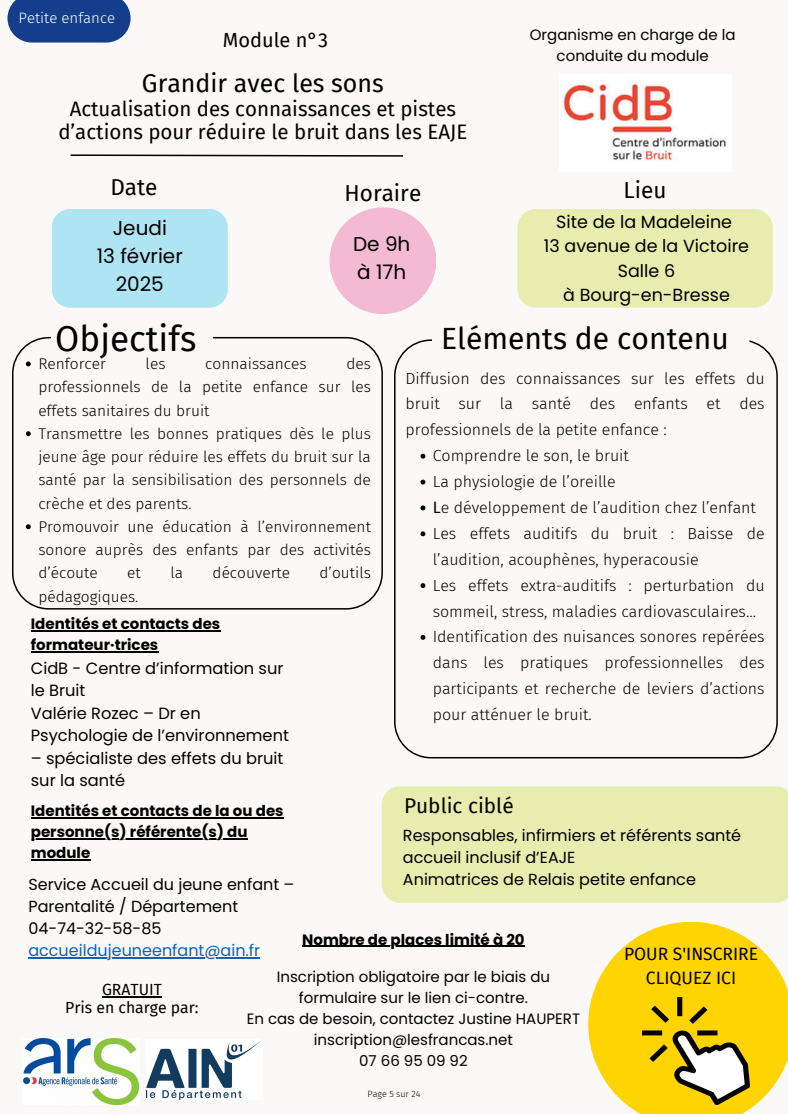
<style>
.page{position:relative;width:788px;height:1114px;background:#fff}
.page>*{position:absolute;margin:0;border:0;box-sizing:border-box;transform-origin:0 0}
.t1{font:35px "Fira Sans";color:#000}
.t2{font:30px "Fira Sans";color:#000}
.t3{font:25px "Fira Sans";color:#000}
.t4{font:22.5px "Fira Sans";color:#000}
.t5{font:20.8px "Fira Sans";color:#000}
.t6{font:20.5px/22.9px "Fira Sans";color:#000;text-align:center}
.t7{font:20px/27.8px "Poppins";color:#000;text-align:center}
.t8{font:20px "Fira Sans";color:#000}
.t9{font:17.5px/24.4px "Poppins";color:#000;text-align:center}
.t10{font:17.4px/24.1px "Fira Sans";color:#000;text-align:center}
.t11{font:16.2px/22.4px "Poppins";color:#000}
.t12{font:300 16px/25.9px "Fira Sans";color:#000;text-align:justify}
.t13{font:16px/22.1px "Poppins";color:#000}
.t14{font:16px "Poppins";color:#0563c1}
.t15{font:15.75px "Fira Sans";color:#000}
.t16{font:300 15.5px/23.2px "Fira Sans";color:#000;text-align:justify}
.t17{font:15px/21px "Poppins";color:#000;text-align:center}
.t18{font:700 15px/21px "Poppins";color:#000}
.t19{font:300 15px "Fira Sans";color:#fff}
.t20{font:300 9px "Fira Sans";color:#000}
.s1{font-weight:400}
</style>
<div class="page">
<div style="left:0;top:0;width:787px;height:1114px;background:#faf9f8"></div>
<div style="left:52px;top:209px;width:176px;height:99px;background:#afe4f2;border-radius:18px"></div>
<div style="left:329px;top:207px;width:107px;height:107px;background:#f4b9d3;border-radius:50%"></div>
<div style="left:382px;top:786px;width:405px;height:117px;background:#e8ecae"></div>
<svg style="left:12px;top:337px;width:370px;height:272px"></svg>
<svg style="left:49px;top:336px;width:166px;height:35px"></svg>
<svg style="left:394px;top:339px;width:383px;height:419px"></svg>
<div style="left:431px;top:324px;width:318px;height:37px;background:#faf9f8;border-radius:19px"></div>
<svg style="left:70px;top:154px;width:333px;height:3px"></svg>
<div style="left:517px;top:209px;width:255px;height:99px;background:#e8ecae;border-radius:18px"></div>
<img style="left:147px;top:1040px;width:115px;height:59px">
<img style="left:23px;top:1038px;width:117px;height:66px">
<img style="left:563px;top:84px;width:163px;height:77px">
<svg style="left:588px;top:922px;width:199px;height:192px;fill:#ffd400"></svg>
<img style="left:642px;top:997px;width:107px;height:107px">
<hr style="left:31px;top:817px;width:252px;height:1px;background:#000">
<hr style="left:31px;top:838px;width:216px;height:1px;background:#000">
<hr style="left:31px;top:859px;width:59px;height:1px;background:#000">
<hr style="left:28px;top:957px;width:232px;height:2px;background:#0563c1">
<hr style="left:102px;top:996px;width:60px;height:1px;background:#000">
<svg style="left:26px;top:361px;width:5px;height:5px"></svg>
<svg style="left:26px;top:431px;width:5px;height:5px"></svg>
<svg style="left:26px;top:524px;width:5px;height:5px"></svg>
<svg style="left:420px;top:454px;width:5px;height:5px"></svg>
<svg style="left:420px;top:480px;width:5px;height:4px"></svg>
<svg style="left:420px;top:505px;width:5px;height:5px"></svg>
<svg style="left:420px;top:531px;width:5px;height:5px"></svg>
<svg style="left:420px;top:583px;width:5px;height:5px"></svg>
<svg style="left:420px;top:635px;width:5px;height:5px"></svg>
<hr style="left:31px;top:630px;width:189px;height:1px;background:#000">
<hr style="left:31px;top:651px;width:127px;height:1px;background:#000">
<hr style="left:302px;top:945px;width:222px;height:2px;background:#000">
<svg style="left:8px;top:0;width:122px;height:43px"></svg>
<p class="t19" style="left:18px;top:9px;width:98px">Petite enfance</p>
<h4 class="t17" style="left:529px;top:24px;width:207px">Organisme en charge de la conduite du module</h4>
<p class="t8" style="left:223px;top:28px;width:107px">Module n°3</p>
<p class="t3" style="left:142px;top:69px;width:243px">Grandir avec les sons</p>
<p class="t6" style="left:58px;top:98px;width:410px">Actualisation des connaissances et pistes d’actions pour réduire le bruit dans les EAJE</p>
<h3 class="t4" style="left:110px;top:174px;width:49px">Date</h3>
<h3 class="t4" style="left:344px;top:180px;width:78px">Horaire</h3>
<p class="t4" style="left:623px;top:176px;width:44px">Lieu</p>
<p class="t7" style="left:97px;top:214px;width:87px">Jeudi<br>13 février<br>2025</p>
<p class="t7" style="left:353px;top:230px;width:59px;text-align:left">De 9h à 17h</p>
<h4 class="t9" style="left:544px;top:210px;width:207px">Site de la Madeleine<br>13 avenue de la Victoire<br>Salle 6<br>à Bourg-en-Bresse</h4>
<h4 class="t1" style="left:55px;top:318px;width:143px">Objectifs</h4>
<h3 class="t2" style="left:441px;top:321px;width:289px">Eléments de contenu</h3>
<p class="t16" style="left:38px;top:352px;width:69px">Renforcer</p>
<p class="t16" style="left:146px;top:352px;width:21px">les</p>
<p class="t16" style="left:205px;top:352px;width:103px">connaissances</p>
<p class="t16" style="left:38px;top:352px;width:334px;text-indent:308px">des professionnels de la petite enfance sur les effets sanitaires du bruit</p>
<p class="t16" style="left:38px;top:422px;width:334px">Transmettre les bonnes pratiques dès le plus jeune âge pour réduire les effets du bruit sur la santé par la sensibilisation des personnels de crèche et des parents.</p>
<p class="t16" style="left:38px;top:515px;width:334px">Promouvoir une éducation à l’environnement sonore auprès des enfants par des activités d’écoute</p>
<p class="t12" style="left:405px;top:365px;width:360px">Diffusion des connaissances sur les effets du bruit sur la santé des enfants et des professionnels de la petite enfance :</p>
<p class="t12" style="left:432px;top:443px;width:198px">Comprendre le son, le bruit</p>
<h6 class="t12" style="left:432px;top:469px;width:184px">La physiologie de l’oreille</h6>
<h3 class="t12" style="left:432px;top:495px;width:325px"><span class="s1">L</span>e développement de l’audition chez l’enfant</h3>
<h6 class="t12" style="left:432px;top:520px;width:333px">Les effets auditifs du bruit : Baisse de l’audition, acouphènes, hyperacousie</h6>
<p class="t12" style="left:432px;top:572px;width:333px">Les effets extra-auditifs : perturbation du sommeil, stress, maladies cardiovasculaires…</p>
<h6 class="t12" style="left:432px;top:624px;width:333px">Identification des nuisances sonores repérées dans les pratiques professionnelles des participants et recherche de leviers d’actions pour atténuer le bruit.</h6>
<p class="t16" style="left:127px;top:561px;width:15px">et</p>
<p class="t16" style="left:170px;top:561px;width:14px">la</p>
<p class="t16" style="left:212px;top:561px;width:79px">découverte</p>
<p class="t16" style="left:319px;top:561px;width:53px">d’outils</p>
<p class="t16" style="left:38px;top:585px;width:102px">pédagogiques.</p>
<h5 class="t18" style="left:31px;top:613px;width:191px">Identités et contacts des formateur·trices</h5>
<p class="t11" style="left:31px;top:657px;width:259px">CidB - Centre d’information sur le Bruit<br>Valérie Rozec – Dr en<br>Psychologie de l’environnement</p>
<p class="t11" style="left:31px;top:747px;width:254px">– spécialiste des effets du bruit sur la santé</p>
<h1 class="t5" style="left:404px;top:793px;width:111px">Public ciblé</h1>
<h3 class="t18" style="left:31px;top:800px;width:254px">Identités et contacts de la ou des</h3>
<h6 class="t18" style="left:31px;top:821px;width:218px">personne(s) référente(s) du module</h6>
<p class="t13" style="left:403px;top:824px;width:339px">Responsables, infirmiers et référents santé accueil inclusif d’EAJE<br>Animatrices de Relais petite enfance</p>
<h2 class="t13" style="left:28px;top:873px;width:267px">Service Accueil du jeune enfant –<br>Parentalité / Département<br>04-74-32-58-85</h2>
<h6 class="t14" style="left:28px;top:939px;width:233px">accueildujeuneenfant@ain.fr</h6>
<p class="t15" style="left:102px;top:980px;width:61px">GRATUIT</p>
<p class="t15" style="left:65px;top:999px;width:135px">Pris en charge par:</p>
<p class="t18" style="left:302px;top:929px;width:224px">Nombre de places limité à 20</p>
<p class="t17" style="left:277px;top:966px;width:275px">Inscription obligatoire par le biais du formulaire sur le lien ci-contre.</p>
<p class="t17" style="left:247px;top:1008px;width:335px">En cas de besoin, contactez Justine HAUPERT</p>
<p class="t17" style="left:314px;top:1029px;width:200px">inscription@lesfrancas.net</p>
<p class="t17" style="left:359px;top:1050px;width:110px">07 66 95 09 92</p>
<p class="t10" style="left:624px;top:942px;width:135px">POUR S'INSCRIRE<br>CLIQUEZ ICI</p>
<p class="t20" style="left:367px;top:1088px;width:54px">Page 5 sur 24</p>
</div>
